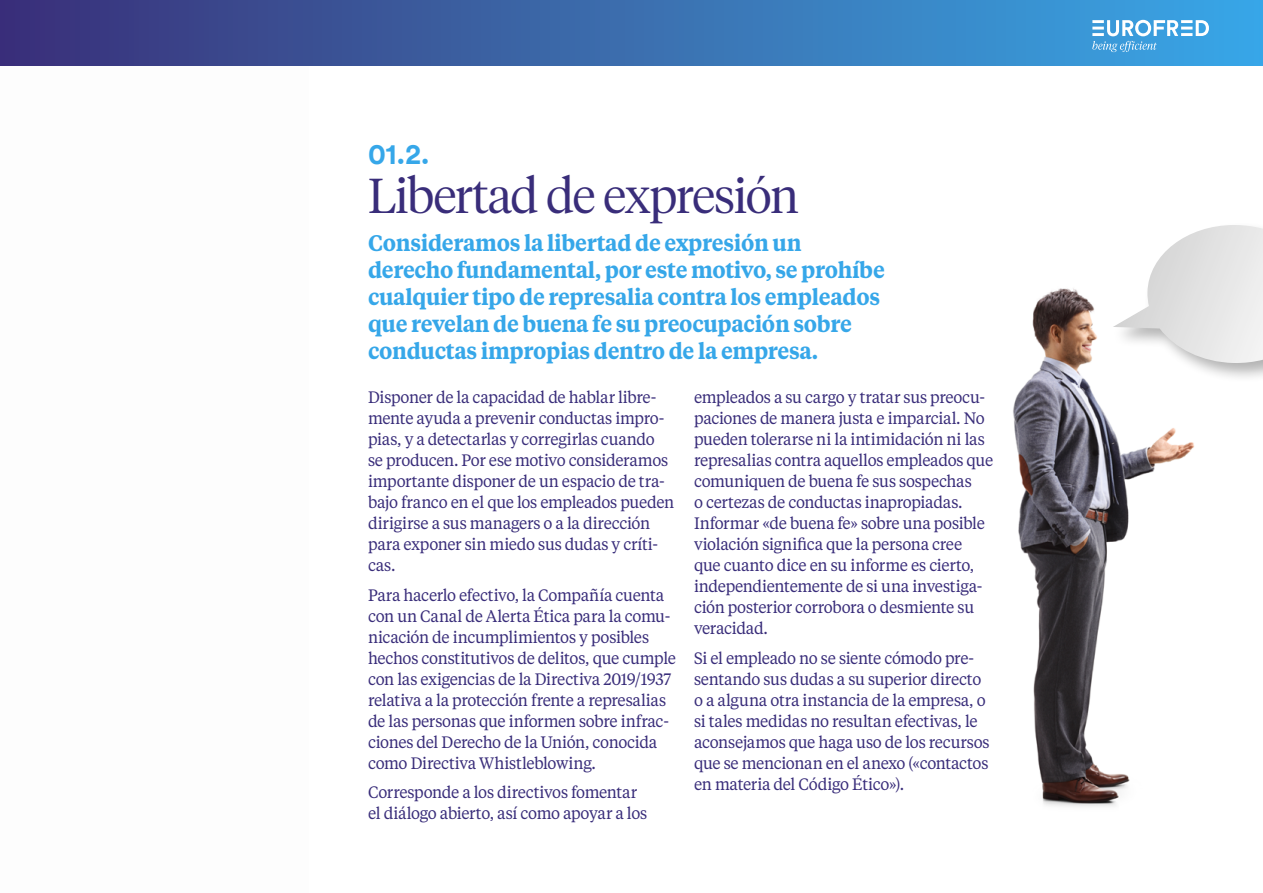
<style>
.page{position:relative;width:1263px;height:893px;background:#fff}
.page>*{position:absolute;margin:0;border:0;box-sizing:border-box;transform-origin:0 0}
.t1{font:300 48.75px "Tiempos Headline";letter-spacing:-.02em;color:#392d7a}
.t2{font:700 28.5px "Circular";color:#36a7e9}
.t3{font:600 22.5px/27px "Tiempos Text";letter-spacing:-.015em;color:#36a7e9;scale:.95 1}
.t4{font:16.5px/21px "Tiempos Text";letter-spacing:-.02em;color:#392d7a;scale:.95 1}
</style>
<div class="page">
<img style="left:1013px;top:288px;width:182px;height:519px">
<div style="left:1111px;top:221px;width:152px;height:162px;background:#000;opacity:.3"></div>
<svg style="left:1113px;top:225px;width:150px;height:138px"></svg>
<div style="left:0;top:0;width:1263px;height:66px;background:linear-gradient(to right,#3b3178,#39a9e6)"></div>
<svg style="left:1092px;top:20px;width:117px;height:32px"></svg>
<h2 class="t2" style="left:368px;top:135px;width:63px">01.2.</h2>
<h1 class="t1" style="left:368px;top:163px;width:432px">Libertad de expresión</h1>
<h3 class="t3" style="left:368px;top:229px;width:545px">Consideramos la libertad de expresión un derecho fundamental, por este motivo, se prohíbe cualquier tipo de represalia contra los empleados que revelan de buena fe su preocupación sobre conductas impropias dentro de la empresa.</h3>
<p class="t4" style="left:368px;top:386px;width:324px">Disponer de la capacidad de hablar libre&shy;mente ayuda a prevenir conductas impro&shy;pias, y a detectarlas y corregirlas cuando<br>se producen. Por ese motivo consideramos importante disponer de un espacio de tra&shy;bajo franco en el que los empleados pueden dirigirse a sus managers o a la dirección para exponer sin miedo sus dudas y críti&shy;cas.</p>
<p class="t4" style="left:368px;top:584px;width:326px">Para hacerlo efectivo, la Compañía cuenta con un Canal de Alerta Ética para la comu&shy;nicación de incumplimientos y posibles hechos constitutivos de delitos, que cumple con las exigencias de la Directiva 2019/1937 relativa a la protección frente a represalias de las personas que informen sobre infrac&shy;ciones del Derecho de la Unión, conocida como Directiva Whistleblowing.</p>
<p class="t4" style="left:368px;top:781px;width:295px">Corresponde a los directivos fomentar el diálogo abierto, así como apoyar a los</p>
<p class="t4" style="left:694px;top:386px;width:316px">empleados a su cargo y tratar sus preocu&shy;paciones de manera justa e imparcial. No pueden tolerarse ni la intimidación ni las represalias contra aquellos empleados que comuniquen de buena fe sus sospechas<br>o certezas de conductas inapropiadas.<br>Informar «de buena fe» sobre una posible violación significa que la persona cree<br>que cuanto dice en su informe es cierto, independientemente de si una investiga&shy;ción posterior corrobora o desmiente su veracidad.</p>
<p class="t4" style="left:694px;top:647px;width:313px">Si el empleado no se siente cómodo pre&shy;sentando sus dudas a su superior directo o a alguna otra instancia de la empresa, o si tales medidas no resultan efectivas, le aconsejamos que haga uso de los recursos que se mencionan en el anexo («contactos en materia del Código Ético»).</p>
</div>
